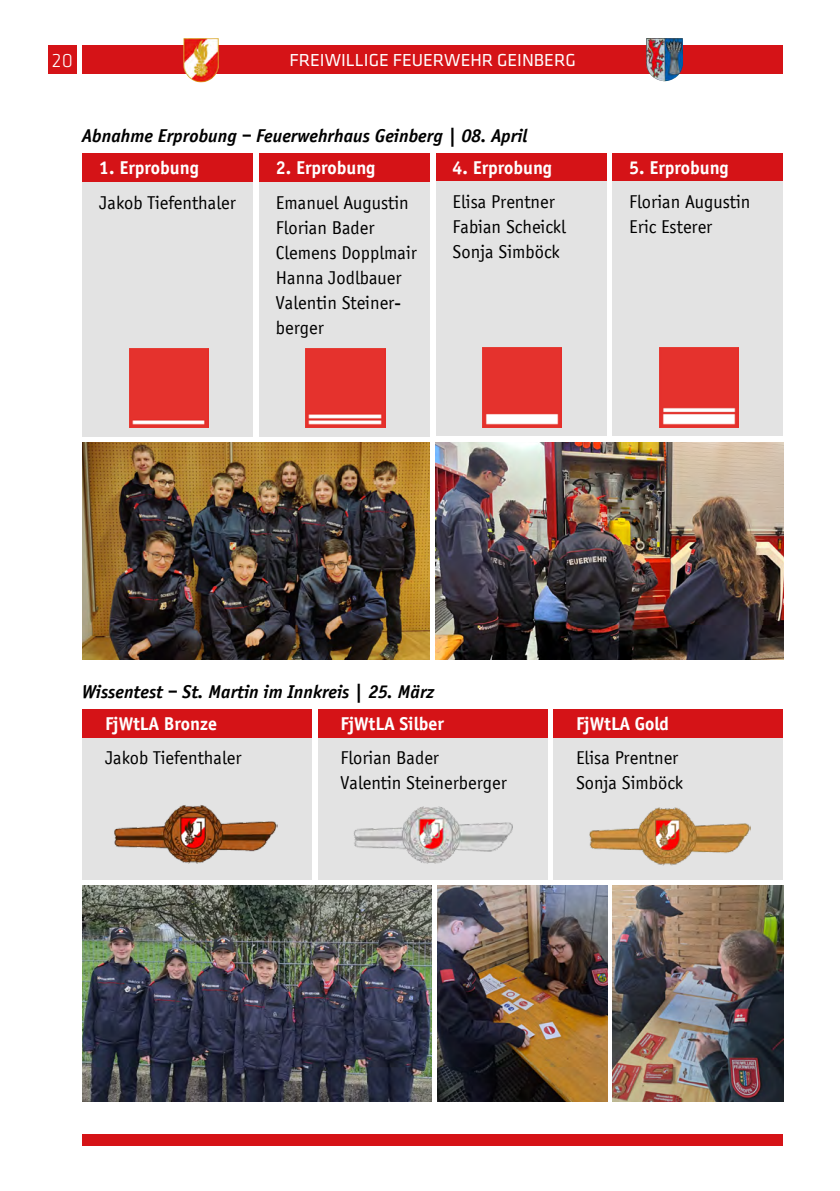
<style>
.page{position:relative;width:840px;height:1191px;background:#fff}
.page>*{position:absolute;margin:0;border:0;box-sizing:border-box;transform-origin:0 0}
.t1{font:300 20px "Klavika";color:#fff}
.t2{font:19px/25px "Officina Sans";color:#000}
.t3{font:italic 700 19px "Officina Sans";color:#000}
.t4{font:700 19px "Officina Sans";color:#fff}
.t5{font:18px "Klavika";color:#fff}
</style>
<div class="page">
<div style="left:82px;top:1134px;width:700px;height:11px;background:#d51317"></div>
<div style="left:82px;top:45px;width:700px;height:29px;background:#d51317"></div>
<div style="left:48px;top:45px;width:29px;height:29px;background:#d51317"></div>
<img style="left:646px;top:38px;width:36px;height:43px">
<img style="left:183px;top:38px;width:35px;height:44px">
<div style="left:82px;top:709px;width:230px;height:28px;background:#d51317"></div>
<div style="left:317px;top:709px;width:230px;height:28px;background:#d51317"></div>
<div style="left:553px;top:709px;width:229px;height:28px;background:#d51317"></div>
<div style="left:82px;top:737px;width:230px;height:142px;background:#e3e3e3"></div>
<div style="left:317px;top:737px;width:230px;height:142px;background:#e3e3e3"></div>
<div style="left:553px;top:737px;width:229px;height:142px;background:#e3e3e3"></div>
<img style="left:115px;top:805px;width:162px;height:59px">
<img style="left:354px;top:806px;width:159px;height:58px">
<img style="left:589px;top:807px;width:161px;height:59px">
<img style="left:82px;top:885px;width:349px;height:216px">
<img style="left:437px;top:885px;width:170px;height:216px">
<img style="left:612px;top:885px;width:170px;height:216px">
<div style="left:82px;top:154px;width:171px;height:28px;background:#d51317"></div>
<div style="left:82px;top:182px;width:171px;height:255px;background:#e3e3e3"></div>
<img style="left:129px;top:348px;width:79px;height:80px">
<div style="left:259px;top:154px;width:170px;height:28px;background:#d51317"></div>
<div style="left:259px;top:182px;width:170px;height:255px;background:#e3e3e3"></div>
<img style="left:305px;top:348px;width:80px;height:80px">
<div style="left:435px;top:153px;width:171px;height:28px;background:#d51317"></div>
<div style="left:435px;top:181px;width:171px;height:255px;background:#e3e3e3"></div>
<img style="left:482px;top:348px;width:79px;height:79px">
<div style="left:612px;top:153px;width:170px;height:28px;background:#d51317"></div>
<div style="left:612px;top:181px;width:170px;height:255px;background:#e3e3e3"></div>
<img style="left:659px;top:348px;width:79px;height:79px">
<img style="left:82px;top:442px;width:347px;height:217px">
<img style="left:435px;top:442px;width:347px;height:217px">
<p class="t1" style="left:52px;top:50px;width:22px">20</p>
<p class="t5" style="left:289px;top:51px;width:288px">FREIWILLIGE FEUERWEHR GEINBERG</p>
<p class="t3" style="left:82px;top:124px;width:446px">Abnahme Erprobung – Feuerwehrhaus Geinberg | 08. April</p>
<p class="t4" style="left:99px;top:157px;width:101px">1. Erprobung</p>
<p class="t2" style="left:99px;top:190px;width:138px">Jakob Tiefenthaler</p>
<p class="t4" style="left:452px;top:156px;width:101px">4. Erprobung</p>
<p class="t2" style="left:452px;top:189px;width:115px">Elisa Prentner<br>Fabian Scheickl<br>Sonja Simböck</p>
<p class="t4" style="left:276px;top:157px;width:101px">2. Erprobung</p>
<p class="t2" style="left:276px;top:190px;width:142px">Emanuel Augustin<br>Florian Bader<br>Clemens Dopplmair<br>Hanna Jodlbauer<br>Valentin Steiner&shy;berger</p>
<p class="t4" style="left:629px;top:156px;width:101px">5. Erprobung</p>
<p class="t2" style="left:629px;top:189px;width:123px">Florian Augustin<br>Eric Esterer</p>
<p class="t3" style="left:82px;top:680px;width:353px">Wissentest – St. Martin im Innkreis | 25. März</p>
<p class="t4" style="left:105px;top:712px;width:113px">FjWtLA Bronze</p>
<p class="t4" style="left:340px;top:712px;width:105px">FjWtLA Silber</p>
<p class="t4" style="left:575px;top:712px;width:94px">FjWtLA Gold</p>
<p class="t2" style="left:105px;top:746px;width:138px">Jakob Tiefenthaler</p>
<p class="t2" style="left:340px;top:746px;width:168px">Florian Bader<br>Valentin Steinerberger</p>
<p class="t2" style="left:575px;top:746px;width:109px">Elisa Prentner<br>Sonja Simböck</p>
</div>
